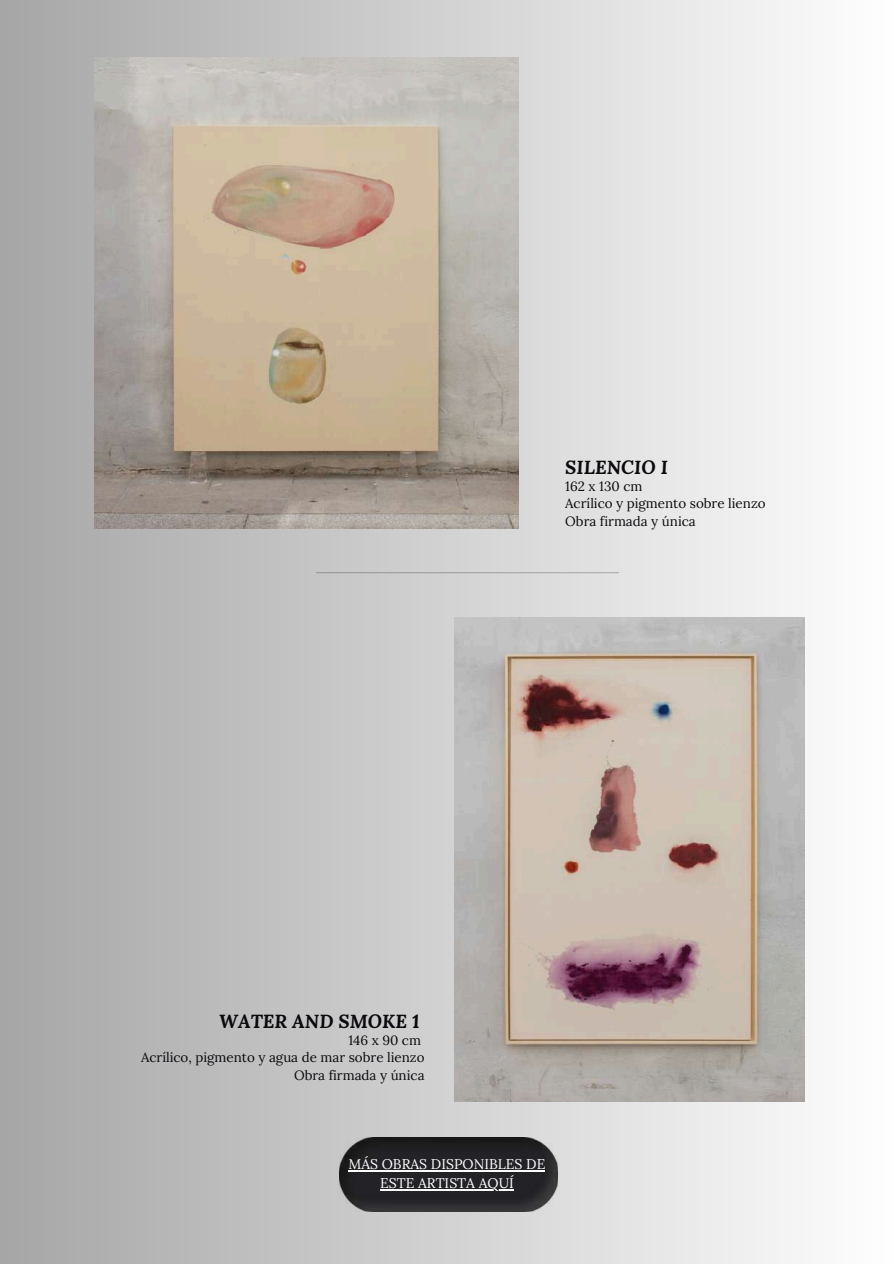
<style>
.page{position:relative;width:894px;height:1264px;background:#fff}
.page>*{position:absolute;margin:0;border:0;box-sizing:border-box;transform-origin:0 0}
.t1{font:italic 700 18.75px "Lora";color:#0c090e}
.t2{font:13.95px/19.2px "Lora";color:#fff;text-align:center}
.t3{font:13.35px/17.9px "Lora";color:#0c090e}
</style>
<div class="page">
<div style="left:0;top:0;width:893px;height:1263px;background:linear-gradient(to right,#a6a6a6,#fefefe)"></div>
<hr style="left:316px;top:572px;width:302px;height:1px;background:#000">
<img style="left:94px;top:58px;width:424px;height:470px">
<img style="left:454px;top:617px;width:350px;height:484px">
<img style="left:339px;top:1137px;width:218px;height:73px">
<hr style="left:348px;top:1169px;width:197px;height:2px;background:#fff">
<hr style="left:380px;top:1189px;width:134px;height:1px;background:#fff">
<h1 class="t1" style="left:565px;top:454px;width:104px">SILENCIO I</h1>
<p class="t3" style="left:565px;top:476px;width:202px">162 x 130 cm<br>Acrílico y pigmento sobre lienzo<br>Obra firmada y única</p>
<h1 class="t1" style="left:219px;top:1008px;width:202px">WATER AND SMOKE 1</h1>
<p class="t3" style="left:141px;top:1030px;width:285px;text-align:right">146 x 90 cm<br>Acrílico, pigmento y agua de mar sobre lienzo<br>Obra firmada y única</p>
<p class="t2" style="left:348px;top:1154px;width:198px">MÁS OBRAS DISPONIBLES DE<br>ESTE ARTISTA AQUÍ</p>
</div>
